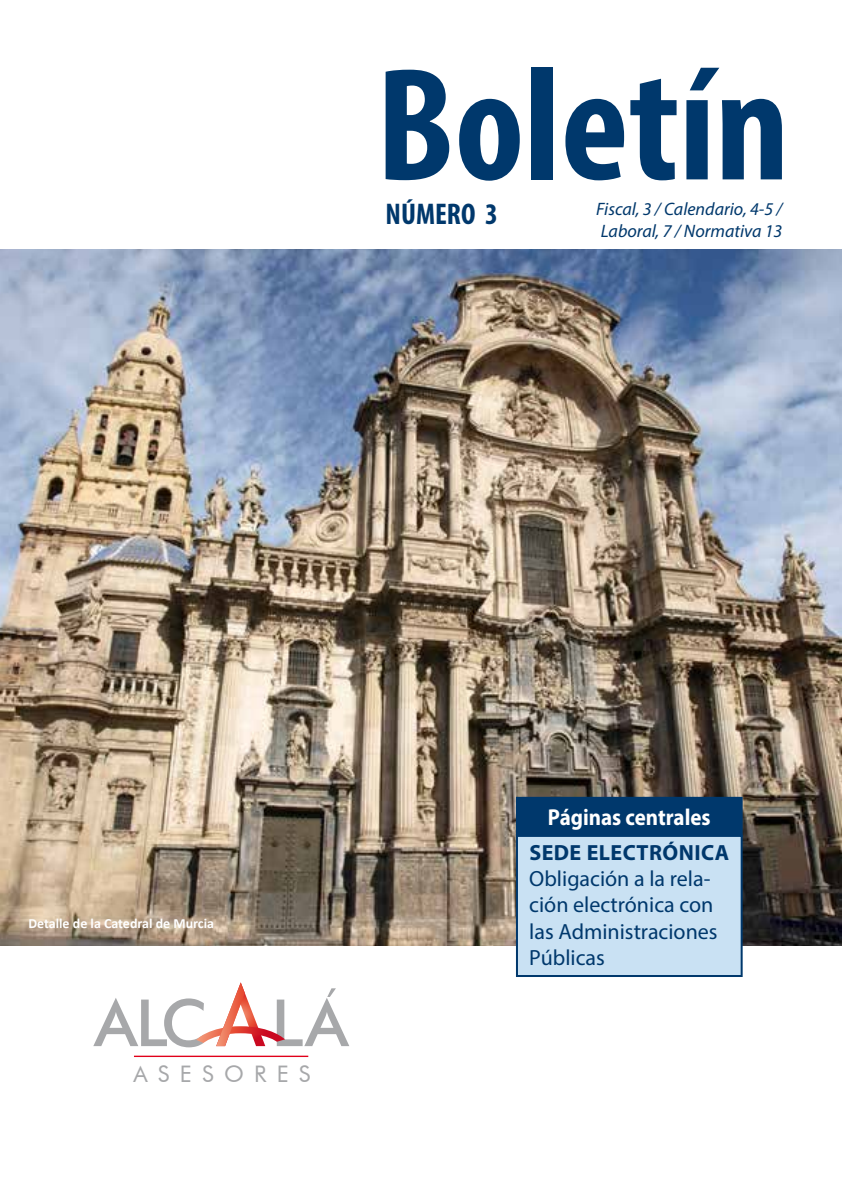
<style>
.page{position:relative;width:842px;height:1191px;background:#fff}
.page>*{position:absolute;margin:0;border:0;box-sizing:border-box;transform-origin:0 0}
.t1{font:700 condensed 162px "Myriad Pro";color:#00386c}
.t2{font:700 condensed 30px "Myriad Pro";color:#00386c}
.t3{font:700 23.2px "Myriad Pro";color:#fff;scale:.91 1}
.t4{font:22.8px "Futura BT";letter-spacing:.45em;color:#a7a8aa}
.t5{font:22px/26.4px "Myriad Pro";color:#00386c}
.t6{font:700 22px "Myriad Pro";letter-spacing:.02em;color:#00386c}
.t7{font:italic 18px/21.6px "Myriad Pro";color:#00386c}
.t8{font:700 14px "Calibri";color:#fff}
</style>
<div class="page">
<img style="left:0;top:249px;width:842px;height:696px">
<hr style="left:134px;top:1055px;width:174px;height:2px;background:#e1001a">
<svg style="left:93px;top:982px;width:256px;height:65px"></svg>
<div style="left:517px;top:798px;width:225px;height:38px;background:#00386c"></div>
<div style="left:516px;top:797px;width:227px;height:40px;border:2px solid #00386c"></div>
<div style="left:517px;top:836px;width:225px;height:140px;background:#c9e1f3"></div>
<div style="left:516px;top:835px;width:227px;height:142px;border:2px solid #00386c"></div>
<h1 class="t1" style="left:376px;top:24px;width:415px">Boletín</h1>
<h2 class="t2" style="left:386px;top:195px;width:114px">NÚMERO 3</h2>
<p class="t7" style="left:596px;top:198px;width:188px">Fiscal, 3 / Calendario, 4-5 /<br>Laboral, 7 / Normativa 13</p>
<p class="t8" style="left:28px;top:913px;width:187px">Detalle de la Catedral de Murcia</p>
<p class="t4" style="left:133px;top:1059px;width:179px">ASESORES</p>
<p class="t3" style="left:548px;top:801px;width:180px">Páginas centrales</p>
<p class="t6" style="left:529px;top:838px;width:201px">SEDE ELECTRÓNICA</p>
<p class="t5" style="left:529px;top:865px;width:190px">Obligación a la rela&shy;ción electrónica con las Administraciones<br>Públicas</p>
</div>
